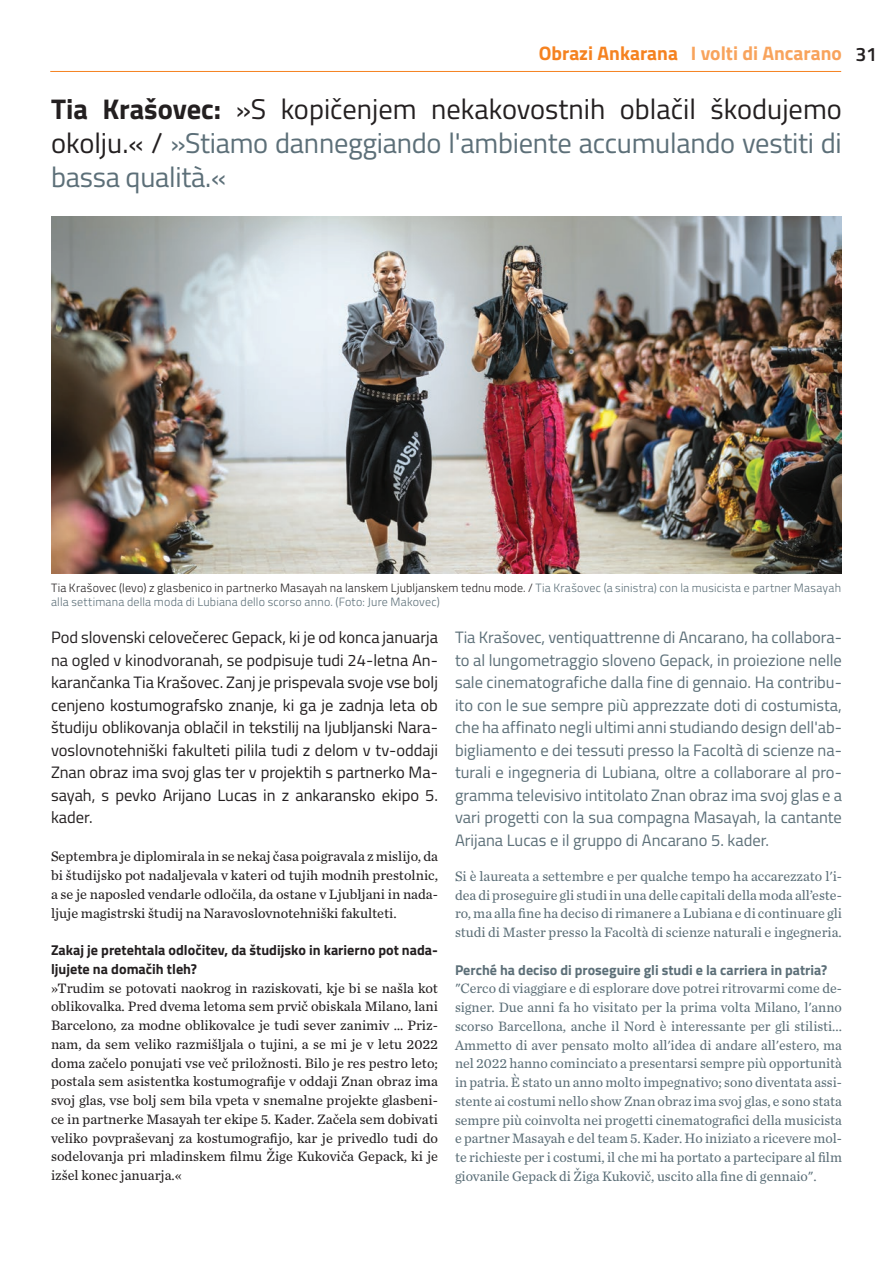
<style>
.page{position:relative;width:893px;height:1263px;background:#fff}
.page>*{position:absolute;margin:0;border:0;box-sizing:border-box;transform-origin:0 0}
.t1{font:28.5px/34.2px "Titillium";letter-spacing:-.01em;color:#5c6f78;text-align:justify}
.t2{font:700 19.5px "Titillium";color:#f8a35c}
.t3{font:16.5px/22.5px "Titillium";color:#5c6f78;text-align:justify}
.t4{font:16.5px/22.5px "Titillium";color:#231f20;text-align:justify}
.t5{font:14.25px/18.8px "Chronicle Text G2";color:#5c6f78;text-align:justify}
.t6{font:14.25px/18.8px "Chronicle Text G2";color:#231f20;text-align:justify}
.t7{font:700 14.25px/18.8px "Titillium";color:#231f20}
.t8{font:700 14.25px "Titillium";color:#5c6f78}
.t9{font:300 12px/14.4px "Titillium";letter-spacing:.015em;color:#5c6f78}
.s1{color:#f58220}
.s2{font-weight:600;color:#231f20}
.s3{font-weight:700;color:#231f20}
.s4{color:#231f20}
</style>
<div class="page">
<hr style="left:50px;top:71px;width:791px;height:1px;background:#f58220">
<img style="left:51px;top:216px;width:791px;height:357px">
<h2 class="t2" style="left:539px;top:39px;width:340px"><span class="s1">Obrazi Ankarana</span> I volti di Ancarano <span class="s2">31</span></h2>
<h1 class="t1" style="left:51px;top:90px;width:792px"><span class="s3">Tia Krašovec:</span> <span class="s4">»S kopičenjem nekakovostnih oblačil škodujemo okolju.« /</span> »Stiamo danneggiando l'ambiente accumulando vestiti di bassa qualità.«</h1>
<p class="t9" style="left:51px;top:579px;width:792px"><span class="s4">Tia Krašovec (levo) z glasbenico in partnerko Masayah na lanskem Ljubljanskem tednu mode. /</span> Tia Krašovec (a sinistra) con la musicista e partner Masayah alla settimana della moda di Lubiana dello scorso anno. (Foto: Jure Makovec)</p>
<p class="t4" style="left:51px;top:625px;width:388px">Pod slovenski celovečerec Gepack, ki je od konca januarja na ogled v kinodvoranah, se podpisuje tudi 24-letna An&shy;karančanka Tia Krašovec. Zanj je prispevala svoje vse bolj cenjeno kostumografsko znanje, ki ga je zadnja leta ob študiju oblikovanja oblačil in tekstilij na ljubljanski Nara&shy;voslovnotehniški fakulteti pilila tudi z delom v tv-oddaji Znan obraz ima svoj glas ter v projektih s partnerko Ma&shy;sayah, s pevko Arijano Lucas in z ankaransko ekipo 5. kader.</p>
<p class="t6" style="left:51px;top:846px;width:388px">Septembra je diplomirala in se nekaj časa poigravala z mislijo, da bi študijsko pot nadaljevala v kateri od tujih modnih prestolnic, a se je naposled vendarle odločila, da ostane v Ljubljani in nada&shy;ljuje magistrski študij na Naravoslovnotehniški fakulteti.</p>
<p class="t7" style="left:51px;top:940px;width:388px">Zakaj je pretehtala odločitev, da študijsko in karierno pot nada&shy;ljujete na domačih tleh?</p>
<p class="t6" style="left:51px;top:978px;width:388px">»Trudim se potovati naokrog in raziskovati, kje bi se našla kot oblikovalka. Pred dvema letoma sem prvič obiskala Milano, lani Barcelono, za modne oblikovalce je tudi sever zanimiv … Priz&shy;nam, da sem veliko razmišljala o tujini, a se mi je v letu 2022 doma začelo ponujati vse več priložnosti. Bilo je res pestro leto; postala sem asistentka kostumografije v oddaji Znan obraz ima svoj glas, vse bolj sem bila vpeta v snemalne projekte glasbeni&shy;ce in partnerke Masayah ter ekipe 5. Kader. Začela sem dobivati veliko povpraševanj za kostumografijo, kar je privedlo tudi do sodelovanja pri mladinskem filmu Žige Kukoviča Gepack, ki je izšel konec januarja.«</p>
<p class="t3" style="left:455px;top:625px;width:388px">Tia Krašovec, ventiquattrenne di Ancarano, ha collabora&shy;to al lungometraggio sloveno Gepack, in proiezione nelle sale cinematografiche dalla fine di gennaio. Ha contribu&shy;ito con le sue sempre più apprezzate doti di costumista, che ha affinato negli ultimi anni studiando design dell'ab&shy;bigliamento e dei tessuti presso la Facoltà di scienze na&shy;turali e ingegneria di Lubiana, oltre a collaborare al pro&shy;gramma televisivo intitolato Znan obraz ima svoj glas e a vari progetti con la sua compagna Masayah, la cantante Arijana Lucas e il gruppo di Ancarano 5. kader.</p>
<p class="t5" style="left:455px;top:866px;width:388px">Si è laureata a settembre e per qualche tempo ha accarezzato l'i&shy;dea di proseguire gli studi in una delle capitali della moda all’este&shy;ro, ma alla fine ha deciso di rimanere a Lubiana e di continuare gli studi di Master presso la Facoltà di scienze naturali e ingegneria.</p>
<p class="t8" style="left:455px;top:959px;width:374px">Perché ha deciso di proseguire gli studi e la carriera in patria?</p>
<p class="t5" style="left:455px;top:978px;width:388px">"Cerco di viaggiare e di esplorare dove potrei ritrovarmi come de&shy;signer. Due anni fa ho visitato per la prima volta Milano, l'anno scorso Barcellona, anche il Nord è interessante per gli stilisti...<br>Ammetto di aver pensato molto all'idea di andare all'estero, ma nel 2022 hanno cominciato a presentarsi sempre più opportunità in patria. È stato un anno molto impegnativo; sono diventata assi&shy;stente ai costumi nello show Znan obraz ima svoj glas, e sono stata sempre più coinvolta nei progetti cinematografici della musicista e partner Masayah e del team 5. Kader. Ho iniziato a ricevere mol&shy;te richieste per i costumi, il che mi ha portato a partecipare al film giovanile Gepack di Žiga Kukovič, uscito alla fine di gennaio".</p>
</div>
